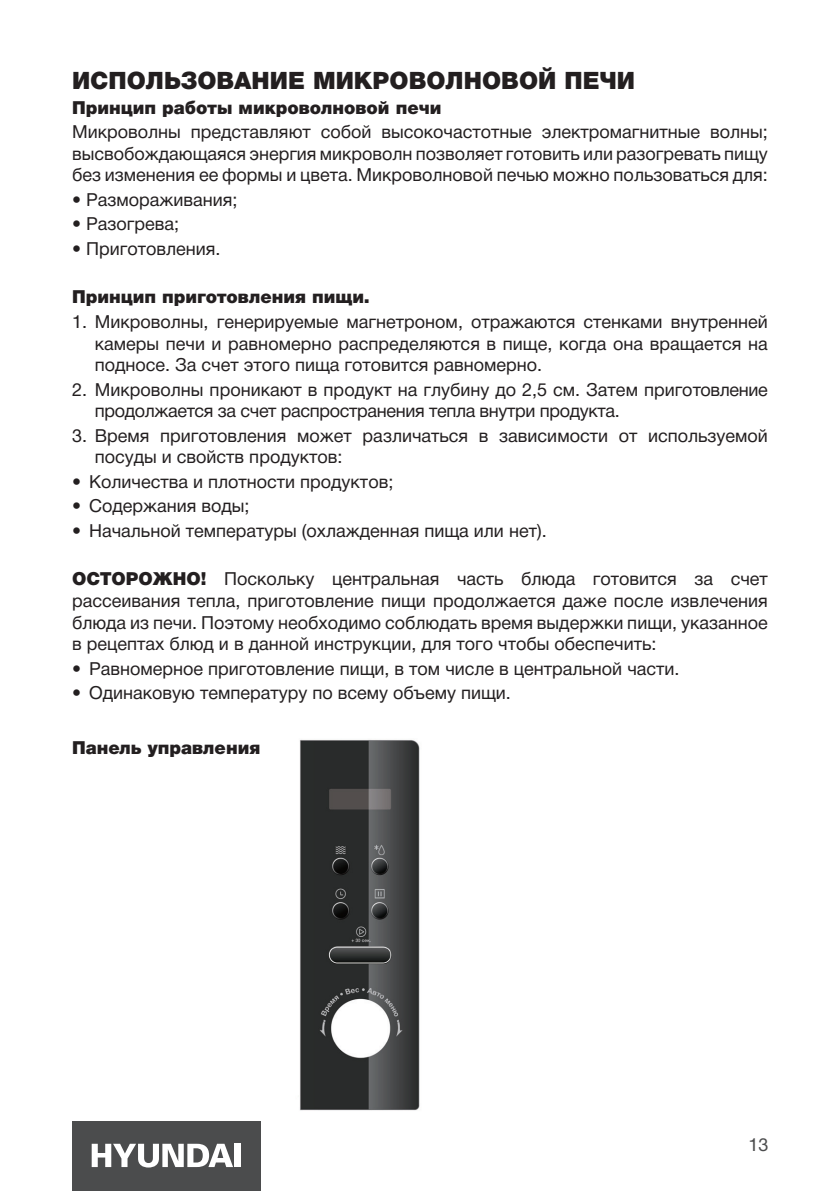
<style>
.page{position:relative;width:840px;height:1191px;background:#fff}
.page>*{position:absolute;margin:0;border:0;box-sizing:border-box;transform-origin:0 0}
.t1{font:900 24px "Helvetica Neue Cyr";color:#231f20}
.t2{font:18px/21.6px "Helvetica Neue Cyr";color:#231f20;text-align:justify}
.t3{font:18px/21.6px "Helvetica Neue Cyr";letter-spacing:-.02em;color:#231f20}
.t4{font:900 18px "Helvetica Neue Cyr";color:#231f20}
.t5{font:18px "Helvetica 5 Normal";color:#4b4c4d}
.s1{font-weight:900}
</style>
<div class="page">
<div style="left:72px;top:1121px;width:188px;height:70px;background:#4b4c4d"></div>
<svg style="left:92px;top:1143px;width:141px;height:24px"></svg>
<div style="left:234px;top:1143px;width:7px;height:24px;background:#fff"></div>
<img style="left:300px;top:739px;width:120px;height:372px">
<h1 class="t1" style="left:72px;top:67px;width:564px">ИСПОЛЬЗОВАНИЕ МИКРОВОЛНОВОЙ ПЕЧИ</h1>
<p class="t4" style="left:72px;top:97px;width:370px">Принцип работы микроволновой печи</p>
<p class="t2" style="left:72px;top:121px;width:697px">Микроволны представляют собой высокочастотные электромагнитные волны; высвобождающаяся энергия микроволн позволяет готовить или разогревать пищу без изменения ее формы и цвета. Микроволновой печью можно пользоваться для:</p>
<p class="t2" style="left:72px;top:189px;width:167px">• Размораживания;</p>
<p class="t2" style="left:72px;top:213px;width:108px">• Разогрева;</p>
<p class="t2" style="left:72px;top:238px;width:150px">• Приготовления.</p>
<p class="t4" style="left:72px;top:287px;width:299px">Принцип приготовления пищи.</p>
<p class="t2" style="left:95px;top:311px;width:674px;text-indent:-23px">1. Микроволны, генерируемые магнетроном, отражаются стенками внутренней камеры печи и равномерно распределяются в пище, когда она вращается на подносе. За счет этого пища готовится равномерно.</p>
<p class="t3" style="left:95px;top:378px;width:674px;text-indent:-23px">2. Микроволны проникают в продукт на глубину до 2,5 см. Затем приготовление продолжается за счет распространения тепла внутри продукта.</p>
<p class="t2" style="left:95px;top:424px;width:674px;text-indent:-23px">3. Время приготовления может различаться в зависимости от используемой посуды и свойств продуктов:</p>
<p class="t2" style="left:72px;top:470px;width:322px">• Количества и плотности продуктов;</p>
<p class="t2" style="left:72px;top:495px;width:179px">• Содержания воды;</p>
<p class="t2" style="left:72px;top:519px;width:476px">• Начальной температуры (охлажденная пища или нет).</p>
<p class="t2" style="left:72px;top:568px;width:697px"><span class="s1">ОСТОРОЖНО!</span> Поскольку центральная часть блюда готовится за счет рассеивания тепла, приготовление пищи продолжается даже после извлечения блюда из печи. Поэтому необходимо соблюдать время выдержки пищи, указанное в рецептах блюд и в данной инструкции, для того чтобы обеспечить:</p>
<p class="t2" style="left:72px;top:657px;width:608px">• Равномерное приготовление пищи, в том числе в центральной части.</p>
<p class="t2" style="left:72px;top:682px;width:440px">• Одинаковую температуру по всему объему пищи.</p>
<p class="t4" style="left:72px;top:737px;width:190px">Панель управления</p>
<p class="t5" style="left:748px;top:1135px;width:22px">13</p>
</div>
